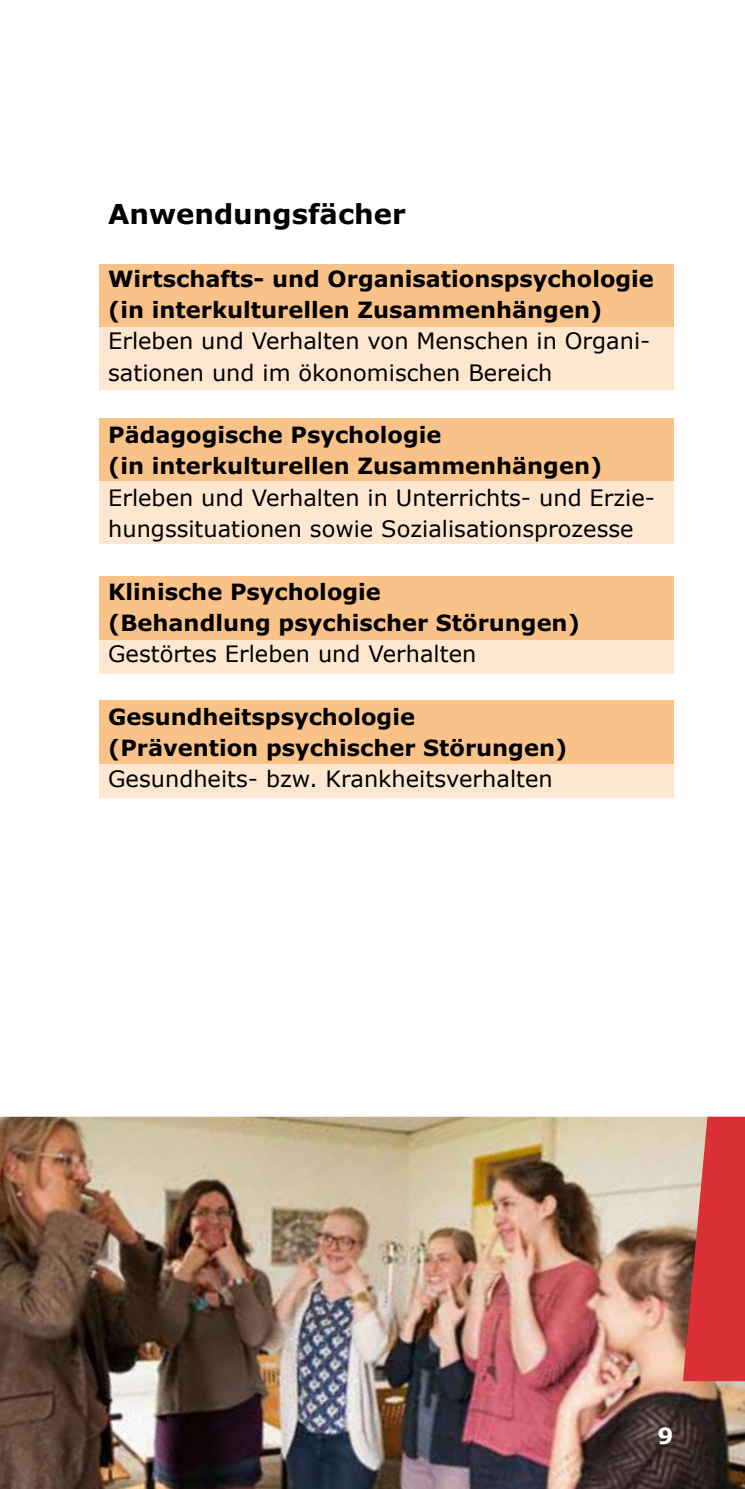
<style>
.page{position:relative;width:745px;height:1489px;background:#fff}
.page>*{position:absolute;margin:0;border:0;box-sizing:border-box;transform-origin:0 0}
.t1{font:700 27.5px "Verdana";color:#000}
.t2{font:700 22.5px/31.2px "Verdana";color:#000}
.t3{font:22.5px/31.2px "Verdana";color:#000}
.t4{font:700 22.5px "Verdana";color:#fff}
</style>
<div class="page">
<img style="left:0;top:1116px;width:744px;height:372px">
<svg style="left:682px;top:1116px;width:62px;height:264px;background:#d2494a"></svg>
<div style="left:99px;top:264px;width:574px;height:64px;background:#f9c289"></div>
<div style="left:99px;top:418px;width:574px;height:64px;background:#f9c289"></div>
<div style="left:99px;top:576px;width:574px;height:64px;background:#f9c289"></div>
<div style="left:99px;top:700px;width:574px;height:64px;background:#f9c289"></div>
<div style="left:99px;top:328px;width:574px;height:62px;background:#fde7d0"></div>
<div style="left:99px;top:482px;width:574px;height:62px;background:#fde7d0"></div>
<div style="left:99px;top:640px;width:574px;height:33px;background:#fde7d0"></div>
<div style="left:99px;top:764px;width:574px;height:33px;background:#fde7d0"></div>
<p class="t1" style="left:108px;top:197px;width:299px">Anwendungsfächer</p>
<p class="t2" style="left:108px;top:262px;width:547px">Wirtschafts- und Organisationspsychologie (in interkulturellen Zusammenhängen)</p>
<p class="t3" style="left:108px;top:325px;width:543px">Erleben und Verhalten von Menschen in Organi&shy;sationen und im ökonomischen Bereich</p>
<p class="t2" style="left:108px;top:418px;width:495px">Pädagogische Psychologie<br>(in interkulturellen Zusammenhängen)</p>
<p class="t3" style="left:108px;top:481px;width:548px">Erleben und Verhalten in Unterrichts- und Erzie&shy;hungssituationen sowie Sozialisationsprozesse</p>
<p class="t2" style="left:108px;top:575px;width:473px">Klinische Psychologie<br>(Behandlung psychischer Störungen)</p>
<p class="t3" style="left:108px;top:638px;width:369px">Gestörtes Erleben und Verhalten</p>
<p class="t2" style="left:108px;top:700px;width:460px">Gesundheitspsychologie (Prävention psychischer Störungen)</p>
<p class="t3" style="left:108px;top:763px;width:446px">Gesundheits- bzw. Krankheitsverhalten</p>
<p class="t4" style="left:657px;top:1420px;width:17px">9</p>
</div>
